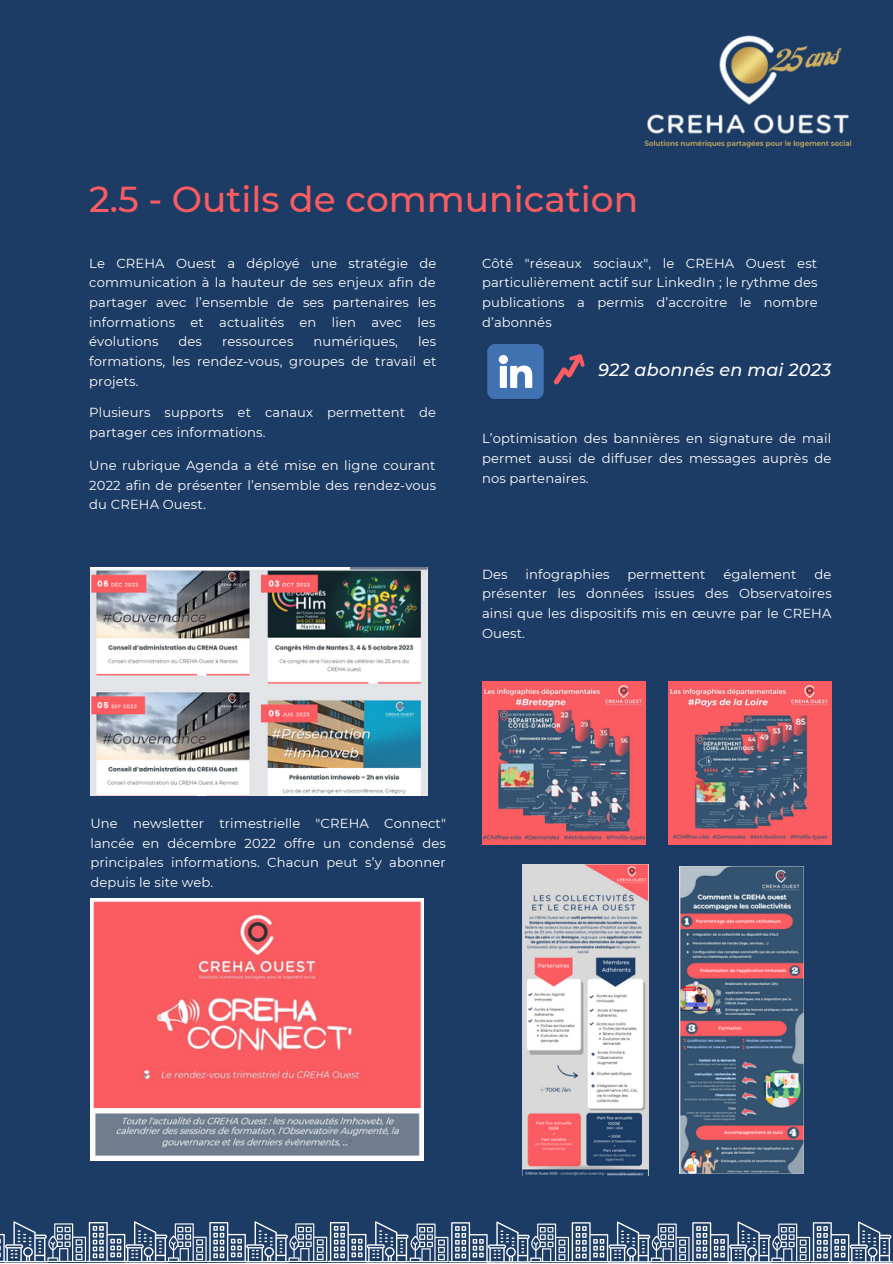
<style>
.page{position:relative;width:893px;height:1264px;background:#fff}
.page>*{position:absolute;margin:0;border:0;box-sizing:border-box;transform-origin:0 0}
.t1{font:500 36px "Montserrat";color:#fb5c61}
.t2{font:italic 500 17.55px "Montserrat";letter-spacing:.01em;color:#fff}
.t3{font:13.05px/19.6px "Montserrat";letter-spacing:.01em;color:#fff;text-align:justify}
</style>
<div class="page">
<div style="left:0;top:0;width:892px;height:1262px;background:#1c3c65"></div>
<img style="left:90px;top:567px;width:338px;height:228px">
<img style="left:487px;top:344px;width:57px;height:55px">
<svg style="left:554px;top:354px;width:30px;height:30px"></svg>
<img style="left:90px;top:898px;width:333px;height:262px">
<img style="left:668px;top:681px;width:163px;height:163px">
<img style="left:482px;top:681px;width:163px;height:163px">
<svg style="left:0;top:1221px;width:892px;height:41px"></svg>
<img style="left:522px;top:864px;width:126px;height:311px">
<img style="left:679px;top:866px;width:124px;height:307px">
<img style="left:644px;top:35px;width:208px;height:113px">
<p class="t1" style="left:89px;top:177px;width:550px">2.5 - Outils de communication</p>
<p class="t3" style="left:89px;top:253px;width:348px">Le CREHA Ouest a déployé une stratégie de communication à la hauteur de ses enjeux afin de partager avec l’ensemble de ses partenaires les informations et actualités en lien avec les évolutions</p>
<p class="t3" style="left:89px;top:332px;width:348px;text-indent:329px">les formations, les rendez-vous, groupes de travail et projets.</p>
<p class="t3" style="left:89px;top:403px;width:348px">Plusieurs supports et canaux permettent de partager ces informations.</p>
<p class="t3" style="left:89px;top:455px;width:348px">Une rubrique Agenda a été mise en ligne courant 2022 afin de présenter l’ensemble des rendez-vous du CREHA Ouest.</p>
<p class="t3" style="left:178px;top:332px;width:25px">des</p>
<p class="t3" style="left:222px;top:332px;width:73px">ressources</p>
<p class="t3" style="left:313px;top:332px;width:86px">numériques,</p>
<p class="t3" style="left:482px;top:253px;width:337px">Côté "réseaux sociaux", le CREHA Ouest est particulièrement actif sur LinkedIn ; le rythme des publications a permis d’accroitre le nombre d’abonnés</p>
<p class="t2" style="left:598px;top:358px;width:234px">922 abonnés en mai 2023</p>
<p class="t3" style="left:482px;top:429px;width:351px">L’optimisation des bannières en signature de mail permet aussi de diffuser des messages auprès de nos partenaires.</p>
<p class="t3" style="left:482px;top:564px;width:27px">Des</p>
<p class="t3" style="left:525px;top:564px;width:86px">infographies</p>
<p class="t3" style="left:627px;top:564px;width:79px">permettent</p>
<p class="t3" style="left:723px;top:564px;width:75px">également</p>
<p class="t3" style="left:482px;top:564px;width:351px;text-indent:332px">de présenter les données issues des Observatoires ainsi que les dispositifs mis en œuvre par le CREHA Ouest.</p>
<p class="t3" style="left:90px;top:813px;width:357px">Une newsletter trimestrielle "CREHA Connect" lancée en décembre 2022 offre un condensé des principales informations. Chacun peut s’y abonner depuis le site web.</p>
</div>
